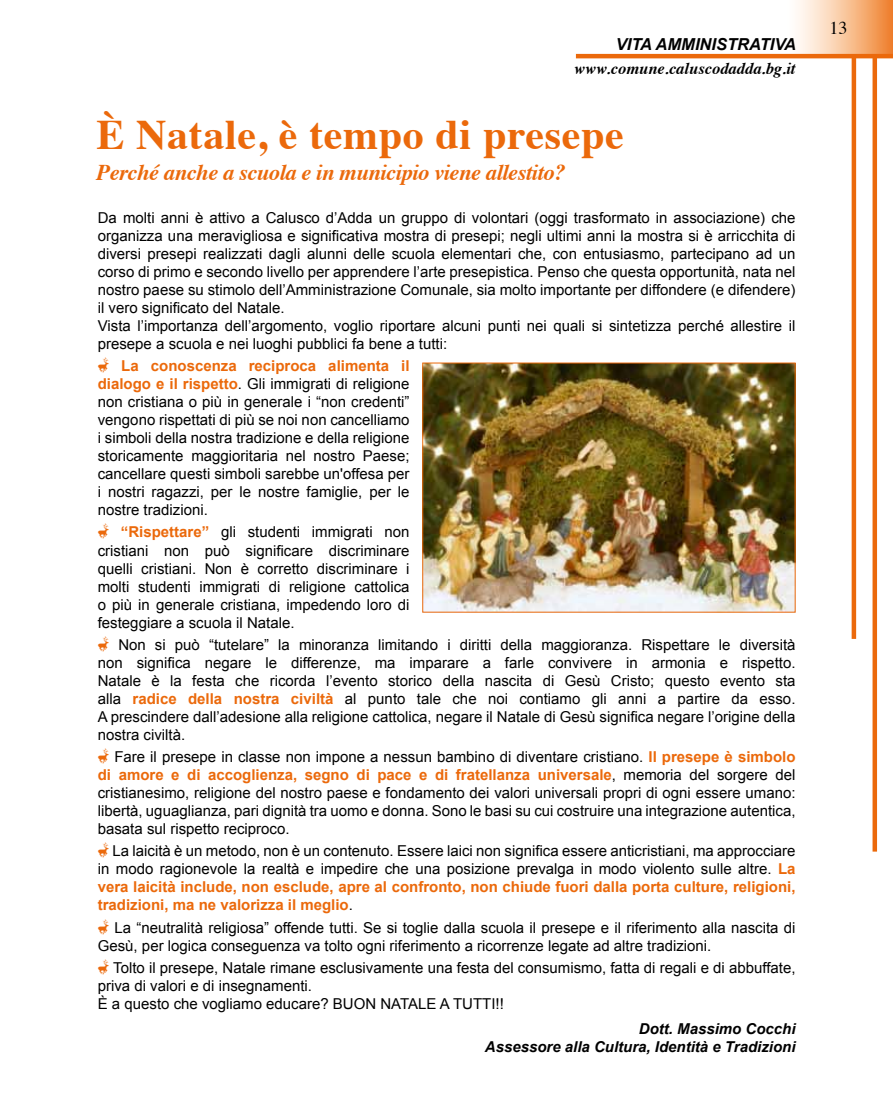
<style>
.page{position:relative;width:893px;height:1106px;background:#fff}
.page>*{position:absolute;margin:0;border:0;box-sizing:border-box;transform-origin:0 0}
.t1{font:700 42px "Times";letter-spacing:.015em;color:#eb690b}
.t2{font:italic 700 22.5px "Times";letter-spacing:-.02em;color:#eb690b}
.t3{font:18px "Times";color:#000}
.t4{font:italic 700 16.5px "Times";color:#000}
.t5{font:italic 700 16.5px "Arial";color:#000}
.t6{font:15px/18px "Arial";color:#000;text-align:justify}
.t7{font:italic 700 15px/18px "Arial";color:#000;text-align:right}
.s1{font-family:"Carta";color:#eb690b}
.s2{font-weight:700;color:#eb690b}
</style>
<div class="page">
<div style="left:872px;top:1px;width:5px;height:850px;background:#eb690b"></div>
<hr style="left:852px;top:1px;width:4px;height:638px;background:#eb690b">
<img style="left:424px;top:364px;width:369px;height:246px">
<div style="left:785px;top:0;width:108px;height:54px;background:linear-gradient(to right,#fff,#f18737)"></div>
<hr style="left:576px;top:54px;width:317px;height:4px;background:#eb690b">
<p class="t5" style="left:616px;top:33px;width:182px">VITA AMMINISTRATIVA</p>
<p class="t4" style="left:574px;top:53px;width:223px">www.comune.caluscodadda.bg.it</p>
<h1 class="t1" style="left:96px;top:94px;width:529px">È Natale, è tempo di presepe</h1>
<h2 class="t2" style="left:96px;top:151px;width:471px">Perché anche a scuola e in municipio viene allestito?</h2>
<p class="t6" style="left:98px;top:209px;width:699px;text-align:left">Da molti anni è attivo a Calusco d’Adda un gruppo di volontari (oggi trasformato in associazione) che organizza una meravigliosa e significativa mostra di presepi; negli ultimi anni la mostra si è arricchita di diversi presepi realizzati dagli alunni delle scuola elementari che, con entusiasmo, partecipano ad un corso di primo e secondo livello per apprendere l’arte presepistica. Penso che questa opportunità, nata nel nostro paese su stimolo dell’Amministrazione Comunale, sia molto importante per diffondere (e difendere) il vero significato del Natale.<br>Vista l’importanza dell’argomento, voglio riportare alcuni punti nei quali si sintetizza perché allestire il presepe a scuola e nei luoghi pubblici fa bene a tutti:</p>
<p class="t6" style="left:98px;top:357px;width:313px"><span class="s1">S</span> <span class="s2">La conoscenza reciproca alimenta il dialogo e il rispetto</span>. Gli immigrati di religione non cristiana o più in generale i “non credenti” vengono rispettati di più se noi non cancelliamo i simboli della nostra tradizione e della religione storicamente maggioritaria nel nostro Paese; cancellare questi simboli sarebbe un'offesa per i nostri ragazzi, per le nostre famiglie, per le nostre tradizioni.</p>
<p class="t6" style="left:98px;top:523px;width:313px"><span class="s1">S</span> <span class="s2">“Rispettare”</span> gli studenti immigrati non cristiani non può significare discriminare quelli cristiani. Non è corretto discriminare i molti studenti immigrati di religione cattolica o più in generale cristiana, impedendo loro di festeggiare a scuola il Natale.</p>
<p class="t6" style="left:98px;top:635px;width:699px"><span class="s1">S</span> Non si può “tutelare” la minoranza limitando i diritti della maggioranza. Rispettare le diversità non significa negare le differenze, ma imparare a farle convivere in armonia e rispetto.<br>Natale è la festa che ricorda l’evento storico della nascita di Gesù Cristo; questo evento sta alla <span class="s2">radice della nostra civiltà</span> al punto tale che noi contiamo gli anni a partire da esso.<br>A prescindere dall’adesione alla religione cattolica, negare il Natale di Gesù significa negare l’origine della nostra civiltà.</p>
<p class="t6" style="left:98px;top:748px;width:699px"><span class="s1">S</span> Fare il presepe in classe non impone a nessun bambino di diventare cristiano. <span class="s2">Il presepe è simbolo di amore e di accoglienza, segno di pace e di fratellanza universale</span>, memoria del sorgere del cristianesimo, religione del nostro paese e fondamento dei valori universali propri di ogni essere umano: libertà, uguaglianza, pari dignità tra uomo e donna. Sono le basi su cui costruire una integrazione autentica, basata sul rispetto reciproco.</p>
<p class="t6" style="left:98px;top:842px;width:699px"><span class="s1">S</span> La laicità è un metodo, non è un contenuto. Essere laici non significa essere anticristiani, ma approcciare in modo ragionevole la realtà e impedire che una posizione prevalga in modo violento sulle altre. <span class="s2">La vera laicità include, non esclude, apre al confronto, non chiude fuori dalla porta culture, religioni, tradizioni, ma ne valorizza il meglio</span>.</p>
<p class="t6" style="left:98px;top:918px;width:699px"><span class="s1">S</span> La “neutralità religiosa” offende tutti. Se si toglie dalla scuola il presepe e il riferimento alla nascita di<br>Gesù, per logica conseguenza va tolto ogni riferimento a ricorrenze legate ad altre tradizioni.</p>
<p class="t6" style="left:98px;top:958px;width:699px;text-align:left"><span class="s1">S</span> Tolto il presepe, Natale rimane esclusivamente una festa del consumismo, fatta di regali e di abbuffate, priva di valori e di insegnamenti.<br>È a questo che vogliamo educare? BUON NATALE A TUTTI!!</p>
<p class="t7" style="left:485px;top:1020px;width:312px">Dott. Massimo Cocchi<br>Assessore alla Cultura, Identità e Tradizioni</p>
<p class="t3" style="left:829px;top:11px;width:19px">13</p>
</div>
